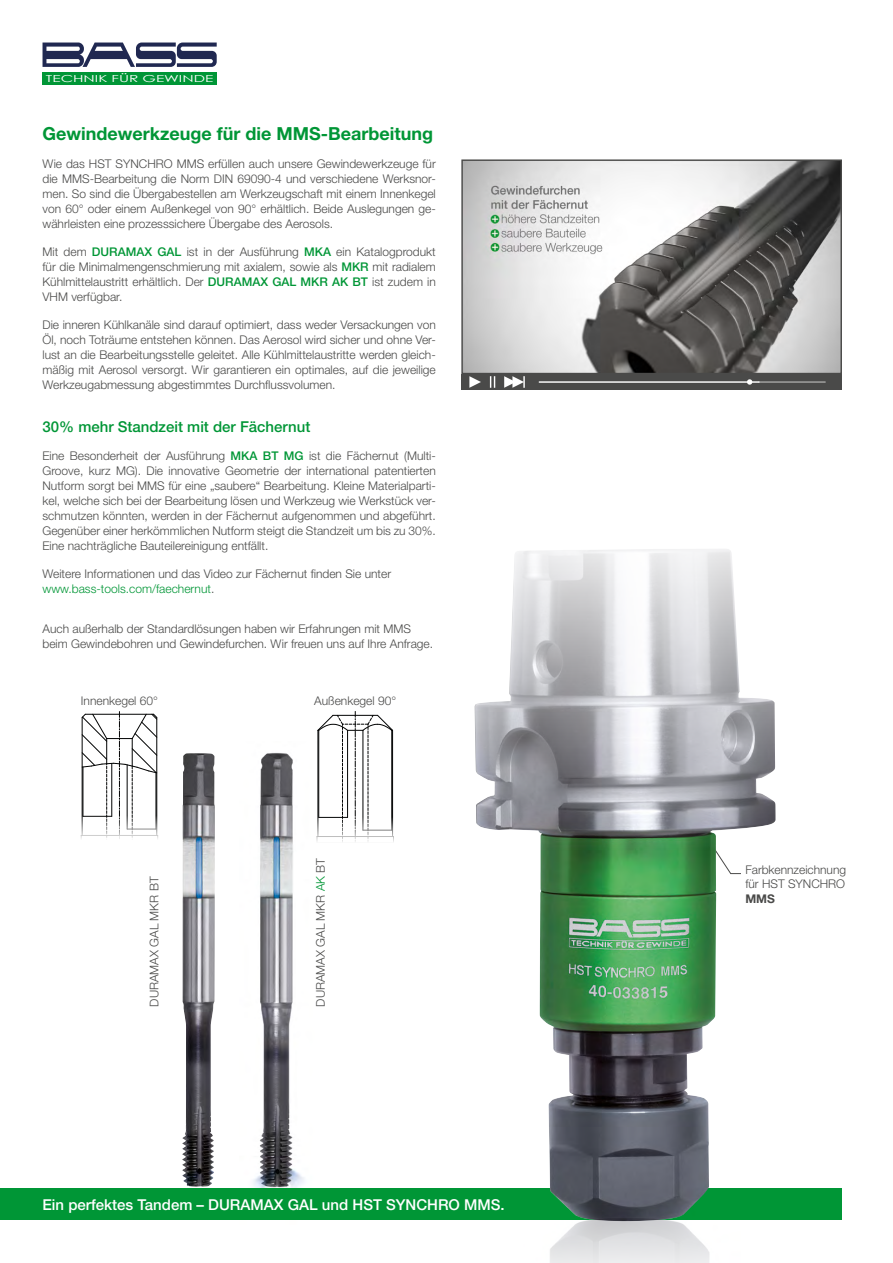
<style>
.page{position:relative;width:893px;height:1263px;background:#fff}
.page>*{position:absolute;margin:0;border:0;box-sizing:border-box;transform-origin:0 0}
.t1{font:700 18px "Helvetica Neue LT Std";color:#009636}
.t2{font:500 15px "Helvetica Neue LT Std";color:#fff}
.t3{font:500 15px "Helvetica Neue LT Std";color:#009636}
.t4{font:300 12px/15px "Helvetica Neue LT Std";color:#4a4a49;text-align:justify}
.t5{font:700 12px "Helvetica Neue LT Std";color:#4a4a49}
.t6{font:9.6px "Century Gothic";color:#fff;scale:1.58 1}
.s1{font-weight:500;color:#009636}
.s2{color:#009636}
</style>
<div class="page">
<img style="left:253px;top:752px;width:64px;height:436px">
<img style="left:182px;top:753px;width:32px;height:434px">
<svg style="left:81px;top:711px;width:77px;height:128px"></svg>
<svg style="left:317px;top:711px;width:77px;height:131px"></svg>
<div style="left:43px;top:72px;width:174px;height:13px;background:#009636"></div>
<svg style="left:43px;top:43px;width:174px;height:24px"></svg>
<img style="left:463px;top:161px;width:377px;height:211px">
<div style="left:461px;top:159px;width:381px;height:215px;border:1px solid #4a4a49"></div>
<div style="left:461px;top:374px;width:381px;height:16px;background:#4a4a49"></div>
<svg style="left:469px;top:376px;width:12px;height:12px"></svg>
<svg style="left:490px;top:376px;width:5px;height:12px"></svg>
<svg style="left:504px;top:376px;width:21px;height:12px"></svg>
<hr style="left:539px;top:381px;width:220px;height:2px;background:#fff">
<hr style="left:759px;top:381px;width:66px;height:2px;background:#fff">
<svg style="left:747px;top:379px;width:5px;height:6px"></svg>
<div style="left:0;top:1188px;width:842px;height:32px;background:#009636"></div>
<img style="left:474px;top:549px;width:301px;height:610px">
<img style="left:549px;top:1159px;width:161px;height:104px">
<p class="t6" style="left:46px;top:72px;width:107px">TECHNIK FÜR GEWINDE</p>
<h1 class="t1" style="left:43px;top:123px;width:392px">Gewindewerkzeuge für die MMS-Bearbeitung</h1>
<p class="t4" style="left:43px;top:156px;width:395px">Wie das HST SYNCHRO MMS erfüllen auch unsere Gewindewerkzeuge für die MMS-Bearbeitung die Norm DIN 69090-4 und verschiedene Werksnor&shy;men. So sind die Übergabestellen am Werkzeugschaft mit einem Innenkegel von 60° oder einem Außenkegel von 90° erhältlich. Beide Auslegungen ge&shy;währleisten eine prozesssichere Übergabe des Aerosols.</p>
<p class="t4" style="left:43px;top:244px;width:395px">Mit dem <span class="s1">DURAMAX GAL</span> ist in der Ausführung <span class="s1">MKA</span> ein Katalogprodukt für die Minimalmengenschmierung mit axialem, sowie als <span class="s1">MKR</span> mit radialem Kühlmittelaustritt erhältlich. Der <span class="s1">DURAMAX GAL MKR AK BT</span> ist zudem in VHM verfügbar.</p>
<p class="t4" style="left:43px;top:317px;width:395px">Die inneren Kühlkanäle sind darauf optimiert, dass weder Versackungen von Öl, noch Toträume entstehen können. Das Aerosol wird sicher und ohne Ver&shy;lust an die Bearbeitungsstelle geleitet. Alle Kühlmittelaustritte werden gleich&shy;mäßig mit Aerosol versorgt. Wir garantieren ein optimales, auf die jeweilige Werkzeugabmessung abgestimmtes Durchflussvolumen.</p>
<p class="t3" style="left:43px;top:418px;width:269px">30% mehr Standzeit mit der Fächernut</p>
<p class="t4" style="left:43px;top:448px;width:395px">Eine Besonderheit der Ausführung <span class="s1">MKA BT MG</span> ist die Fächernut (Multi-Groove, kurz MG). Die innovative Geometrie der international patentierten Nutform sorgt bei MMS für eine „saubere“ Bearbeitung. Kleine Materialparti&shy;kel, welche sich bei der Bearbeitung lösen und Werkzeug wie Werkstück ver&shy;schmutzen könnten, werden in der Fächernut aufgenommen und abgeführt.<br>Gegenüber einer herkömmlichen Nutform steigt die Standzeit um bis zu 30%.<br>Eine nachträgliche Bauteilereinigung entfällt.</p>
<p class="t4" style="left:43px;top:566px;width:350px">Weitere Informationen und das Video zur Fächernut finden Sie unter <span class="s2">www.bass-tools.com/faechernut</span>.</p>
<p class="t4" style="left:43px;top:621px;width:392px">Auch außerhalb der Standardlösungen haben wir Erfahrungen mit MMS beim Gewindebohren und Gewindefurchen. Wir freuen uns auf Ihre Anfrage.</p>
<p class="t4" style="left:81px;top:693px;width:79px">Innenkegel 60°</p>
<p class="t4" style="left:314px;top:693px;width:83px">Außenkegel 90°</p>
<p class="t4" style="left:146px;top:1006px;width:131px;rotate:-90deg">DURAMAX GAL MKR BT</p>
<p class="t4" style="left:313px;top:1006px;width:150px;rotate:-90deg">DURAMAX GAL MKR <span class="s2">AK</span> BT</p>
<p class="t2" style="left:43px;top:1195px;width:464px">Ein perfektes Tandem – DURAMAX GAL und HST SYNCHRO MMS.</p>
<p class="t4" style="left:745px;top:862px;width:102px;line-height:14.4px">Farbkennzeichnung für HST SYNCHRO</p>
<p class="t5" style="left:745px;top:891px;width:31px">MMS</p>
</div>
